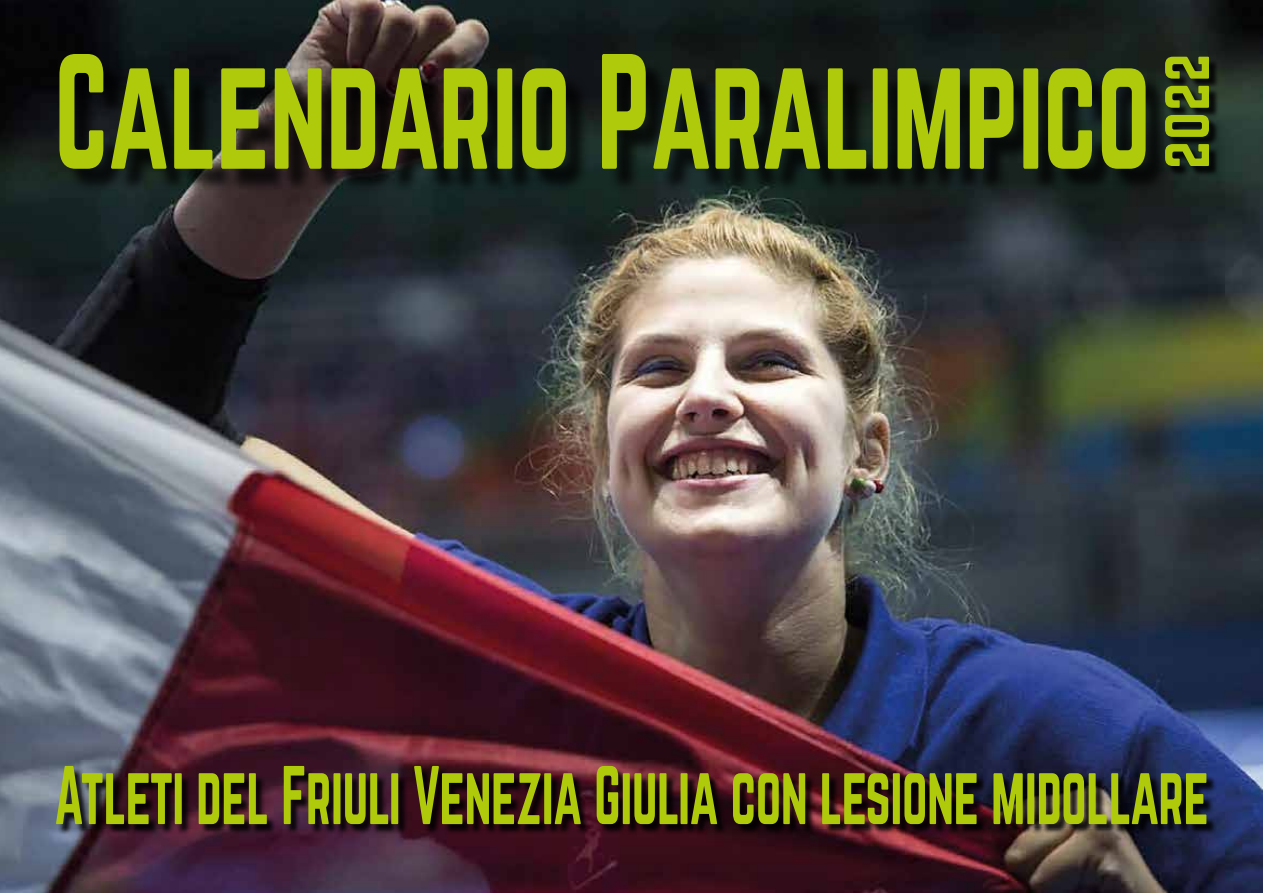
<style>
.page{position:relative;width:1263px;height:893px;background:#fff}
.page>*{position:absolute;margin:0;border:0;box-sizing:border-box;transform-origin:0 0}
.t1{font:143.4px "Norwester";letter-spacing:-.01em;color:#afca0b;scale:.76 1}
.t2{font:72.75px "Norwester";letter-spacing:-.01em;color:#afca0b;scale:.71 1}
.t3{font:54.9px "Norwester";color:#afca0b}
</style>
<div class="page">
<img style="left:0;top:0;width:1263px;height:893px">
<div style="left:65px;top:60px;width:1105px;height:134px;background:#000;opacity:.75"></div>
<div style="left:58px;top:767px;width:1159px;height:68px;background:#000;opacity:.87"></div>
<div style="left:1166px;top:58px;width:54px;height:119px;background:#000;opacity:.87"></div>
<h1 class="t1" style="left:54px;top:43px;width:1445px">Calendario Paralimpico</h1>
<p class="t3" style="left:1161px;top:169px;width:116px;rotate:-90deg">2022</p>
<p class="t2" style="left:54px;top:760px;width:1628px">Atleti del Friuli Venezia Giulia con lesione midollare</p>
</div>
